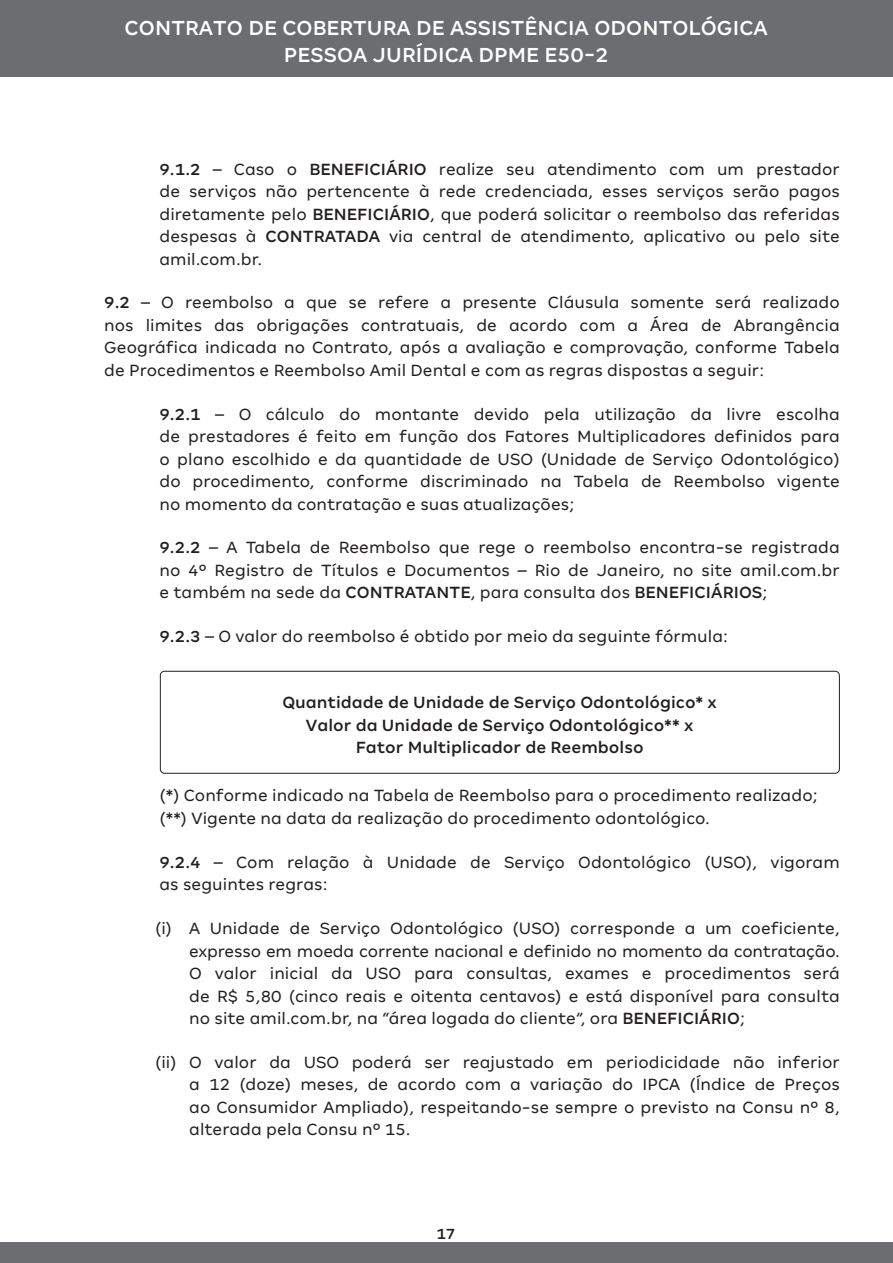
<style>
.page{position:relative;width:893px;height:1263px;background:#fff}
.page>*{position:absolute;margin:0;border:0;box-sizing:border-box;transform-origin:0 0}
.t1{font:500 22.5px/27px "Amil Typeface";letter-spacing:.005em;color:#fff;text-align:center}
.t2{font:18px/22.5px "Amil Typeface";letter-spacing:.005em;color:#231f20;text-align:justify}
.t3{font:500 18px/22.5px "Amil Typeface";color:#231f20;text-align:center}
.t4{font:500 16.5px "Amil Typeface";color:#231f20}
.s1{font-weight:500}
</style>
<div class="page">
<div style="left:0;top:1243px;width:893px;height:20px;background:#6c6d70"></div>
<div style="left:0;top:0;width:893px;height:76px;background:#6c6d70"></div>
<div style="left:160px;top:671px;width:680px;height:103px;border:1px solid #231f20;border-radius:4px"></div>
<p class="t1" style="left:125px;top:14px;width:645px">CONTRATO DE COBERTURA DE ASSISTÊNCIA ODONTOLÓGICA<br>PESSOA JURÍDICA DPME E50-2</p>
<p class="t2" style="left:159px;top:157px;width:682px"><span class="s1">9.1.2</span> – Caso o <span class="s1">BENEFICIÁRIO</span> realize seu atendimento com um prestador de serviços não pertencente à rede credenciada, esses serviços serão pagos diretamente pelo <span class="s1">BENEFICIÁRIO</span>, que poderá solicitar o reembolso das referidas despesas à <span class="s1">CONTRATADA</span> via central de atendimento, aplicativo ou pelo site amil.com.br.</p>
<p class="t2" style="left:104px;top:291px;width:737px"><span class="s1">9.2</span> – O reembolso a que se refere a presente Cláusula somente será realizado nos limites das obrigações contratuais, de acordo com a Área de Abrangência Geográfica indicada no Contrato, após a avaliação e comprovação, conforme Tabela de Procedimentos e Reembolso Amil Dental e com as regras dispostas a seguir:</p>
<p class="t2" style="left:159px;top:402px;width:682px"><span class="s1">9.2.1</span> – O cálculo do montante devido pela utilização da livre escolha de prestadores é feito em função dos Fatores Multiplicadores definidos para o plano escolhido e da quantidade de USO (Unidade de Serviço Odontológico) do procedimento, conforme discriminado na Tabela de Reembolso vigente no momento da contratação e suas atualizações;</p>
<p class="t2" style="left:159px;top:536px;width:682px"><span class="s1">9.2.2</span> – A Tabela de Reembolso que rege o reembolso encontra-se registrada no 4º Registro de Títulos e Documentos – Rio de Janeiro, no site amil.com.br e também na sede da <span class="s1">CONTRATANTE</span>, para consulta dos <span class="s1">BENEFICIÁRIOS</span>;</p>
<p class="t2" style="left:159px;top:625px;width:570px"><span class="s1">9.2.3</span> – O valor do reembolso é obtido por meio da seguinte fórmula:</p>
<p class="t3" style="left:282px;top:691px;width:436px">Quantidade de Unidade de Serviço Odontológico* x<br>Valor da Unidade de Serviço Odontológico** x<br>Fator Multiplicador de Reembolso</p>
<p class="t2" style="left:159px;top:784px;width:660px">(*) Conforme indicado na Tabela de Reembolso para o procedimento realizado; (**) Vigente na data da realização do procedimento odontológico.</p>
<p class="t2" style="left:159px;top:851px;width:682px"><span class="s1">9.2.4</span> – Com relação à Unidade de Serviço Odontológico (USO), vigoram as seguintes regras:</p>
<p class="t2" style="left:189px;top:917px;width:652px;text-indent:-34px">(i) A Unidade de Serviço Odontológico (USO) corresponde a um coeficiente, expresso em moeda corrente nacional e definido no momento da contratação.<br>O valor inicial da USO para consultas, exames e procedimentos será de R$ 5,80 (cinco reais e oitenta centavos) e está disponível para consulta no site amil.com.br, na “área logada do cliente”, ora <span class="s1">BENEFICIÁRIO</span>;</p>
<p class="t2" style="left:189px;top:1051px;width:652px;text-indent:-34px">(ii) O valor da USO poderá ser reajustado em periodicidade não inferior a 12 (doze) meses, de acordo com a variação do IPCA (Índice de Preços ao Consumidor Ampliado), respeitando-se sempre o previsto na Consu nº 8, alterada pela Consu nº 15.</p>
<p class="t4" style="left:436px;top:1224px;width:21px">17</p>
</div>
